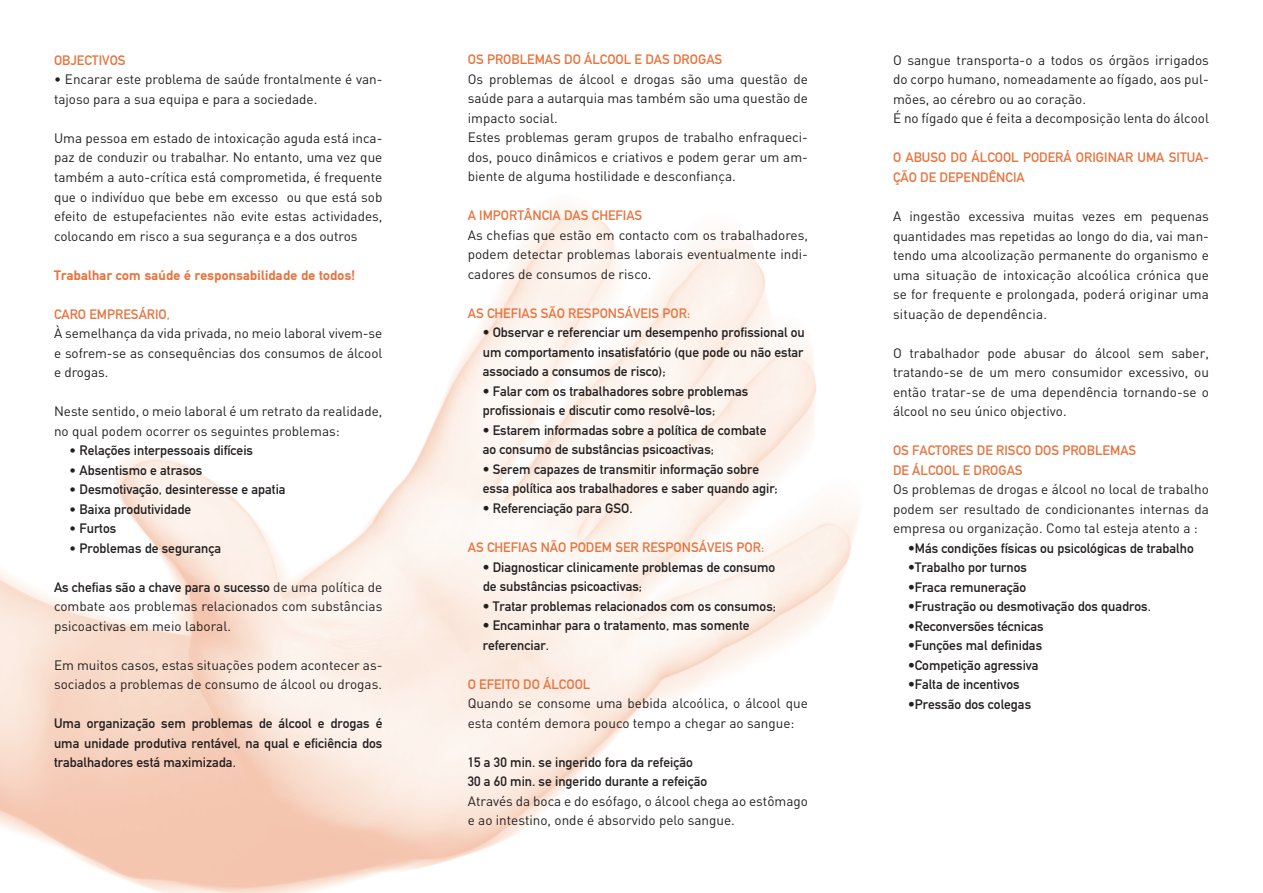
<style>
.page{position:relative;width:1263px;height:893px;background:#fff}
.page>*{position:absolute;margin:0;border:0;box-sizing:border-box;transform-origin:0 0}
.t1{font:13.5px/19.5px "DIN";color:#231f20;text-align:justify}
.t2{font:500 13.5px/19.5px "DIN";color:#231f20;text-align:justify}
.t3{font:500 13.5px/19.5px "DIN";color:#e6743f}
.t4{font:700 13.5px "DIN";letter-spacing:.025em;color:#e6743f}
.s1{font-weight:400}
.s2{font-weight:500}
</style>
<div class="page">
<img style="left:0;top:205px;width:859px;height:688px">
<p class="t3" style="left:54px;top:50px;width:73px">OBJECTIVOS</p>
<p class="t1" style="left:54px;top:70px;width:330px">• Encarar este problema de saúde frontalmente é van&shy;tajoso para a sua equipa e para a sociedade.</p>
<p class="t1" style="left:54px;top:128px;width:330px">Uma pessoa em estado de intoxicação aguda está inca&shy;paz de conduzir ou trabalhar. No entanto, uma vez que também a auto-crítica está comprometida, é frequente que o indivíduo que bebe em excesso ou que está sob efeito de estupefacientes não evite estas actividades, colocando em risco a sua segurança e a dos outros</p>
<p class="t4" style="left:54px;top:267px;width:302px">Trabalhar com saúde é responsabilidade de todos!</p>
<p class="t3" style="left:54px;top:304px;width:118px">CARO EMPRESÁRIO,</p>
<p class="t1" style="left:54px;top:323px;width:330px">À semelhança da vida privada, no meio laboral vivem-se e sofrem-se as consequências dos consumos de álcool e drogas.</p>
<p class="t1" style="left:54px;top:401px;width:330px">Neste sentido, o meio laboral é um retrato da realidade, no qual podem ocorrer os seguintes problemas:</p>
<p class="t2" style="left:69px;top:440px;width:186px"><span class="s1">•</span> Relações interpessoais difíceis</p>
<p class="t2" style="left:69px;top:460px;width:135px"><span class="s1">•</span> Absentismo e atrasos</p>
<p class="t2" style="left:69px;top:479px;width:218px"><span class="s1">•</span> Desmotivação, desinteresse e apatia</p>
<p class="t2" style="left:69px;top:499px;width:124px"><span class="s1">•</span> Baixa produtividade</p>
<p class="t2" style="left:69px;top:518px;width:49px"><span class="s1">•</span> Furtos</p>
<p class="t2" style="left:69px;top:538px;width:154px"><span class="s1">•</span> Problemas de segurança</p>
<p class="t1" style="left:54px;top:577px;width:330px"><span class="s2">As chefias são a chave para o sucesso</span> de uma política de combate aos problemas relacionados com substâncias psicoactivas em meio laboral.</p>
<p class="t1" style="left:54px;top:655px;width:330px">Em muitos casos, estas situações podem acontecer as&shy;sociados a problemas de consumo de álcool ou drogas.</p>
<p class="t2" style="left:54px;top:713px;width:330px">Uma organização sem problemas de álcool e drogas é uma unidade produtiva rentável, na qual e eficiência dos trabalhadores está maximizada.</p>
<p class="t3" style="left:468px;top:50px;width:256px">OS PROBLEMAS DO ÁLCOOL E DAS DROGAS</p>
<p class="t1" style="left:468px;top:69px;width:342px">Os problemas de álcool e drogas são uma questão de saúde para a autarquia mas também são uma questão de impacto social.</p>
<p class="t1" style="left:468px;top:128px;width:342px">Estes problemas geram grupos de trabalho enfraqueci&shy;dos, pouco dinâmicos e criativos e podem gerar um am&shy;biente de alguma hostilidade e desconfiança.</p>
<p class="t3" style="left:468px;top:206px;width:176px">A IMPORTÂNCIA DAS CHEFIAS</p>
<p class="t1" style="left:468px;top:225px;width:342px">As chefias que estão em contacto com os trabalhadores, podem detectar problemas laborais eventualmente indi&shy;cadores de consumos de risco.</p>
<p class="t3" style="left:468px;top:303px;width:224px">AS CHEFIAS SÃO RESPONSÁVEIS POR:</p>
<p class="t2" style="left:483px;top:323px;width:323px">• Observar e referenciar um desempenho profissional ou um comportamento insatisfatório (que pode ou não estar associado a consumos de risco);</p>
<p class="t2" style="left:483px;top:381px;width:267px">• Falar com os trabalhadores sobre problemas</p>
<p class="t2" style="left:483px;top:401px;width:234px">profissionais e discutir como resolvê-los;</p>
<p class="t2" style="left:483px;top:420px;width:285px">• Estarem informadas sobre a política de combate</p>
<p class="t2" style="left:483px;top:440px;width:233px">ao consumo de substâncias psicoactivas;</p>
<p class="t2" style="left:483px;top:459px;width:278px">• Serem capazes de transmitir informação sobre</p>
<p class="t2" style="left:483px;top:479px;width:297px">essa política aos trabalhadores e saber quando agir;</p>
<p class="t2" style="left:483px;top:498px;width:151px">• Referenciação para GSO.</p>
<p class="t3" style="left:468px;top:537px;width:298px">AS CHEFIAS NÃO PODEM SER RESPONSÁVEIS POR:</p>
<p class="t2" style="left:483px;top:557px;width:294px">• Diagnosticar clinicamente problemas de consumo</p>
<p class="t2" style="left:483px;top:576px;width:161px">de substâncias psicoactivas;</p>
<p class="t2" style="left:483px;top:596px;width:295px">• Tratar problemas relacionados com os consumos;</p>
<p class="t2" style="left:483px;top:615px;width:268px">• Encaminhar para o tratamento, mas somente</p>
<p class="t2" style="left:483px;top:635px;width:68px">referenciar.</p>
<p class="t3" style="left:468px;top:674px;width:124px">O EFEITO DO ÁLCOOL</p>
<p class="t1" style="left:468px;top:693px;width:342px">Quando se consome uma bebida alcoólica, o álcool que esta contém demora pouco tempo a chegar ao sangue:</p>
<p class="t2" style="left:468px;top:752px;width:227px">15 a 30 min. se ingerido fora da refeição</p>
<p class="t2" style="left:468px;top:771px;width:241px">30 a 60 min. se ingerido durante a refeição</p>
<p class="t1" style="left:468px;top:791px;width:342px">Através da boca e do esófago, o álcool chega ao estômago e ao intestino, onde é absorvido pelo sangue.</p>
<p class="t1" style="left:893px;top:50px;width:317px">O sangue transporta-o a todos os órgãos irrigados do corpo humano, nomeadamente ao fígado, aos pul&shy;mões, ao cérebro ou ao coração.</p>
<p class="t1" style="left:893px;top:109px;width:317px">É no fígado que é feita a decomposição lenta do álcool</p>
<p class="t3" style="left:893px;top:148px;width:317px">O ABUSO DO ÁLCOOL PODERÁ ORIGINAR UMA SITUA-<br>ÇÃO DE DEPENDÊNCIA</p>
<p class="t1" style="left:893px;top:206px;width:317px">A ingestão excessiva muitas vezes em pequenas quantidades mas repetidas ao longo do dia, vai man&shy;tendo uma alcoolização permanente do organismo e uma situação de intoxicação alcoólica crónica que se for frequente e prolongada, poderá originar uma situação de dependência.</p>
<p class="t1" style="left:893px;top:343px;width:317px">O trabalhador pode abusar do álcool sem saber, tratando-se de um mero consumidor excessivo, ou então tratar-se de uma dependência tornando-se o álcool no seu único objectivo.</p>
<p class="t3" style="left:893px;top:440px;width:245px">OS FACTORES DE RISCO DOS PROBLEMAS</p>
<p class="t3" style="left:893px;top:460px;width:131px">DE ÁLCOOL E DROGAS</p>
<p class="t1" style="left:893px;top:479px;width:317px">Os problemas de drogas e álcool no local de trabalho podem ser resultado de condicionantes internas da empresa ou organização. Como tal esteja atento a :</p>
<p class="t2" style="left:908px;top:538px;width:287px">•Más condições físicas ou psicológicas de trabalho</p>
<p class="t2" style="left:908px;top:557px;width:120px">•Trabalho por turnos</p>
<p class="t2" style="left:908px;top:577px;width:120px">•Fraca remuneração</p>
<p class="t2" style="left:908px;top:596px;width:244px">•Frustração ou desmotivação dos quadros.</p>
<p class="t2" style="left:908px;top:616px;width:137px">•Reconversões técnicas</p>
<p class="t2" style="left:908px;top:635px;width:136px">•Funções mal definidas</p>
<p class="t2" style="left:908px;top:655px;width:132px">•Competição agressiva</p>
<p class="t2" style="left:908px;top:674px;width:113px">•Falta de incentivos</p>
<p class="t2" style="left:908px;top:694px;width:125px">•Pressão dos colegas</p>
</div>
